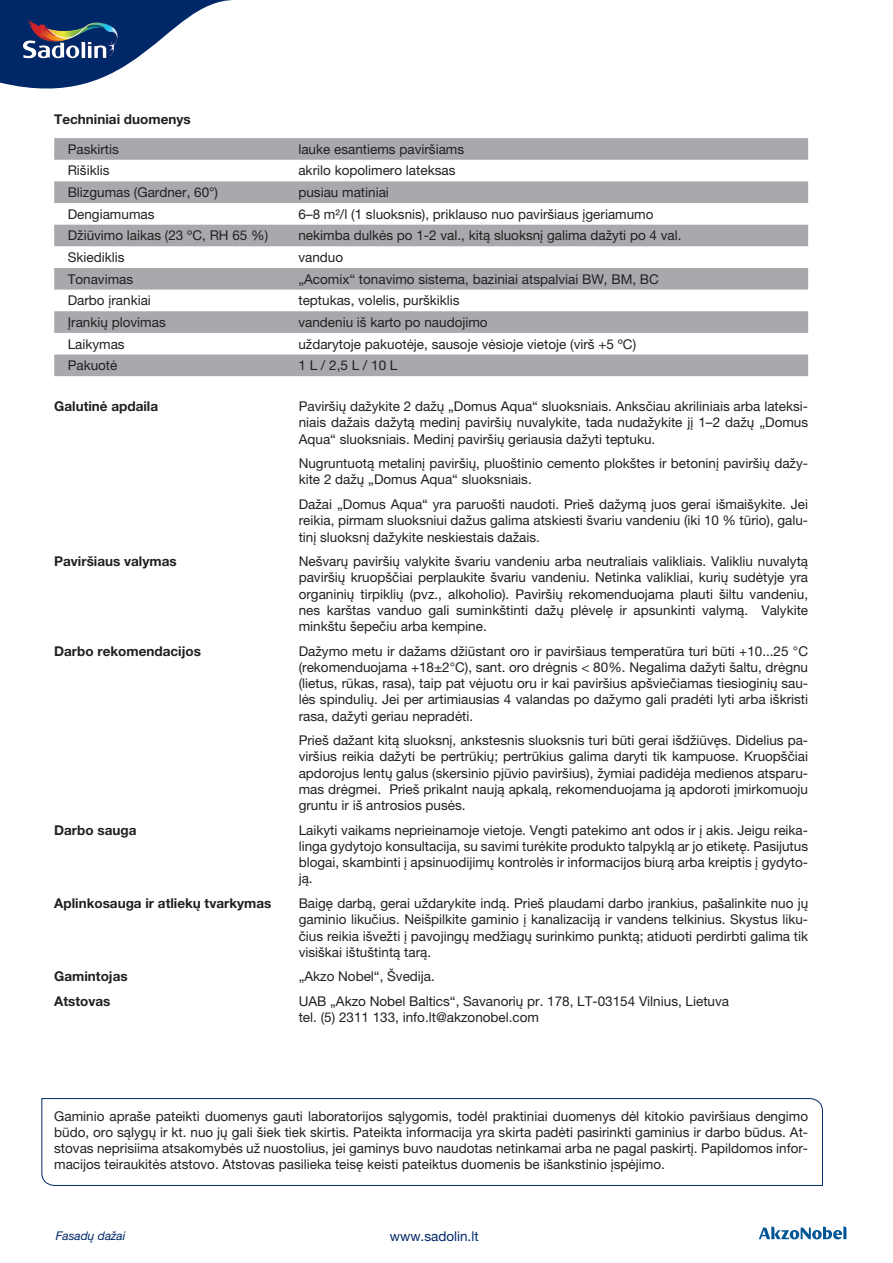
<style>
.page{position:relative;width:893px;height:1263px;background:#fff}
.page>*{position:absolute;margin:0;border:0;box-sizing:border-box;transform-origin:0 0}
.t1{font:13.5px/16.2px "Helvetica Neue LT Pro";color:#231f20;text-align:justify}
.t2{font:700 13.5px "Helvetica Neue LT Pro";color:#231f20}
.t3{font:13.5px "Helvetica Neue LT Pro";color:#002868}
.t4{font:italic 12px "Helvetica Neue LT Pro";color:#002868}
</style>
<div class="page">
<svg style="left:0;top:0;width:232px;height:89px"></svg>
<img style="left:23px;top:20px;width:96px;height:38px">
<svg style="left:759px;top:1226px;width:87px;height:13px"></svg>
<svg style="left:41px;top:1098px;width:782px;height:88px"></svg>
<svg style="left:54px;top:138px;width:754px;height:238px;fill:#a8a9ad"></svg>
<p class="t2" style="left:54px;top:110px;width:138px">Techniniai duomenys</p>
<p class="t1" style="left:68px;top:141px;width:53px">Paskirtis</p>
<p class="t1" style="left:298px;top:141px;width:167px">lauke esantiems paviršiams</p>
<p class="t1" style="left:68px;top:162px;width:43px">Rišiklis</p>
<p class="t1" style="left:298px;top:162px;width:159px">akrilo kopolimero lateksas</p>
<p class="t1" style="left:68px;top:184px;width:152px">Blizgumas (Gardner, 60°)</p>
<p class="t1" style="left:298px;top:184px;width:92px">pusiau matiniai</p>
<p class="t1" style="left:68px;top:206px;width:88px">Dengiamumas</p>
<p class="t1" style="left:298px;top:206px;width:357px">6–8 m²/l (1 sluoksnis), priklauso nuo paviršiaus įgeriamumo</p>
<p class="t1" style="left:68px;top:227px;width:202px">Džiūvimo laikas (23 ºC, RH 65 %)</p>
<p class="t1" style="left:298px;top:227px;width:385px">nekimba dulkės po 1-2 val., kitą sluoksnį galima dažyti po 4 val.</p>
<p class="t1" style="left:68px;top:249px;width:58px">Skiediklis</p>
<p class="t1" style="left:298px;top:249px;width:46px">vanduo</p>
<p class="t1" style="left:68px;top:270px;width:67px">Tonavimas</p>
<p class="t1" style="left:298px;top:270px;width:362px">„Acomix“ tonavimo sistema, baziniai atspalviai BW, BM, BC</p>
<p class="t1" style="left:68px;top:292px;width:85px">Darbo įrankiai</p>
<p class="t1" style="left:298px;top:292px;width:163px">teptukas, volelis, purškiklis</p>
<p class="t1" style="left:68px;top:314px;width:100px">Įrankių plovimas</p>
<p class="t1" style="left:298px;top:314px;width:191px">vandeniu iš karto po naudojimo</p>
<p class="t1" style="left:68px;top:335px;width:59px">Laikymas</p>
<p class="t1" style="left:298px;top:335px;width:339px">uždarytoje pakuotėje, sausoje vėsioje vietoje (virš +5 ºC)</p>
<p class="t1" style="left:68px;top:357px;width:51px">Pakuotė</p>
<p class="t1" style="left:298px;top:357px;width:101px">1 L / 2,5 L / 10 L</p>
<p class="t2" style="left:54px;top:398px;width:105px">Galutinė apdaila</p>
<p class="t1" style="left:299px;top:398px;width:511px">Paviršių dažykite 2 dažų „Domus Aqua“ sluoksniais. Anksčiau akriliniais arba lateksi&shy;niais dažais dažytą medinį paviršių nuvalykite, tada nudažykite jį 1–2 dažų „Domus Aqua“ sluoksniais. Medinį paviršių geriausia dažyti teptuku.</p>
<p class="t1" style="left:299px;top:455px;width:511px">Nugruntuotą metalinį paviršių, pluoštinio cemento plokštes ir betoninį paviršių dažy&shy;kite 2 dažų „Domus Aqua“ sluoksniais.</p>
<p class="t1" style="left:299px;top:496px;width:511px">Dažai „Domus Aqua“ yra paruošti naudoti. Prieš dažymą juos gerai išmaišykite. Jei reikia, pirmam sluoksniui dažus galima atskiesti švariu vandeniu (iki 10 % tūrio), galu&shy;tinį sluoksnį dažykite neskiestais dažais.</p>
<p class="t2" style="left:54px;top:553px;width:124px">Paviršiaus valymas</p>
<p class="t1" style="left:299px;top:553px;width:511px">Nešvarų paviršių valykite švariu vandeniu arba neutraliais valikliais. Valikliu nuvalytą paviršių kruopščiai perplaukite švariu vandeniu. Netinka valikliai, kurių sudėtyje yra organinių tirpiklių (pvz., alkoholio). Paviršių rekomenduojama plauti šiltu vandeniu, nes karštas vanduo gali suminkštinti dažų plėvelę ir apsunkinti valymą. Valykite minkštu šepečiu arba kempine.</p>
<p class="t2" style="left:54px;top:643px;width:148px">Darbo rekomendacijos</p>
<p class="t1" style="left:299px;top:643px;width:511px">Dažymo metu ir dažams džiūstant oro ir paviršiaus temperatūra turi būti +10...25 °C (rekomenduojama +18±2°C), sant. oro drėgnis &lt; 80%. Negalima dažyti šaltu, drėgnu (lietus, rūkas, rasa), taip pat vėjuotu oru ir kai paviršius apšviečiamas tiesioginių sau&shy;lės spindulių. Jei per artimiausias 4 valandas po dažymo gali pradėti lyti arba iškristi rasa, dažyti geriau nepradėti.</p>
<p class="t1" style="left:299px;top:732px;width:511px">Prieš dažant kitą sluoksnį, ankstesnis sluoksnis turi būti gerai išdžiūvęs. Didelius pa&shy;viršius reikia dažyti be pertrūkių; pertrūkius galima daryti tik kampuose. Kruopščiai apdorojus lentų galus (skersinio pjūvio paviršius), žymiai padidėja medienos atsparu&shy;mas drėgmei. Prieš prikalnt naują apkalą, rekomenduojama ją apdoroti įmirkomuoju gruntu ir iš antrosios pusės.</p>
<p class="t2" style="left:54px;top:822px;width:84px">Darbo sauga</p>
<p class="t1" style="left:299px;top:822px;width:511px">Laikyti vaikams neprieinamoje vietoje. Vengti patekimo ant odos ir į akis. Jeigu reika&shy;linga gydytojo konsultacija, su savimi turėkite produkto talpyklą ar jo etiketę. Pasijutus blogai, skambinti į apsinuodijimų kontrolės ir informacijos biurą arba kreiptis į gydyto&shy;ją.</p>
<p class="t2" style="left:54px;top:895px;width:219px">Aplinkosauga ir atliekų tvarkymas</p>
<p class="t1" style="left:299px;top:895px;width:511px">Baigę darbą, gerai uždarykite indą. Prieš plaudami darbo įrankius, pašalinkite nuo jų gaminio likučius. Neišpilkite gaminio į kanalizaciją ir vandens telkinius. Skystus liku&shy;čius reikia išvežti į pavojingų medžiagų surinkimo punktą; atiduoti perdirbti galima tik visiškai ištuštintą tarą.</p>
<p class="t2" style="left:54px;top:968px;width:75px">Gamintojas</p>
<p class="t1" style="left:299px;top:968px;width:138px">„Akzo Nobel“, Švedija.</p>
<p class="t2" style="left:54px;top:993px;width:58px">Atstovas</p>
<p class="t1" style="left:299px;top:993px;width:432px">UAB „Akzo Nobel Baltics“, Savanorių pr. 178, LT-03154 Vilnius, Lietuva tel. (5) 2311 133, info.lt@akzonobel.com</p>
<p class="t1" style="left:54px;top:1107px;width:755px">Gaminio apraše pateikti duomenys gauti laboratorijos sąlygomis, todėl praktiniai duomenys dėl kitokio paviršiaus dengimo būdo, oro sąlygų ir kt. nuo jų gali šiek tiek skirtis. Pateikta informacija yra skirta padėti pasirinkti gaminius ir darbo būdus. At&shy;stovas neprisiima atsakomybės už nuostolius, jei gaminys buvo naudotas netinkamai arba ne pagal paskirtį. Papildomos infor&shy;macijos teiraukitės atstovo. Atstovas pasilieka teisę keisti pateiktus duomenis be išankstinio įspėjimo.</p>
<p class="t4" style="left:56px;top:1228px;width:71px">Fasadų dažai</p>
<p class="t3" style="left:390px;top:1228px;width:90px">www.sadolin.lt</p>
</div>
